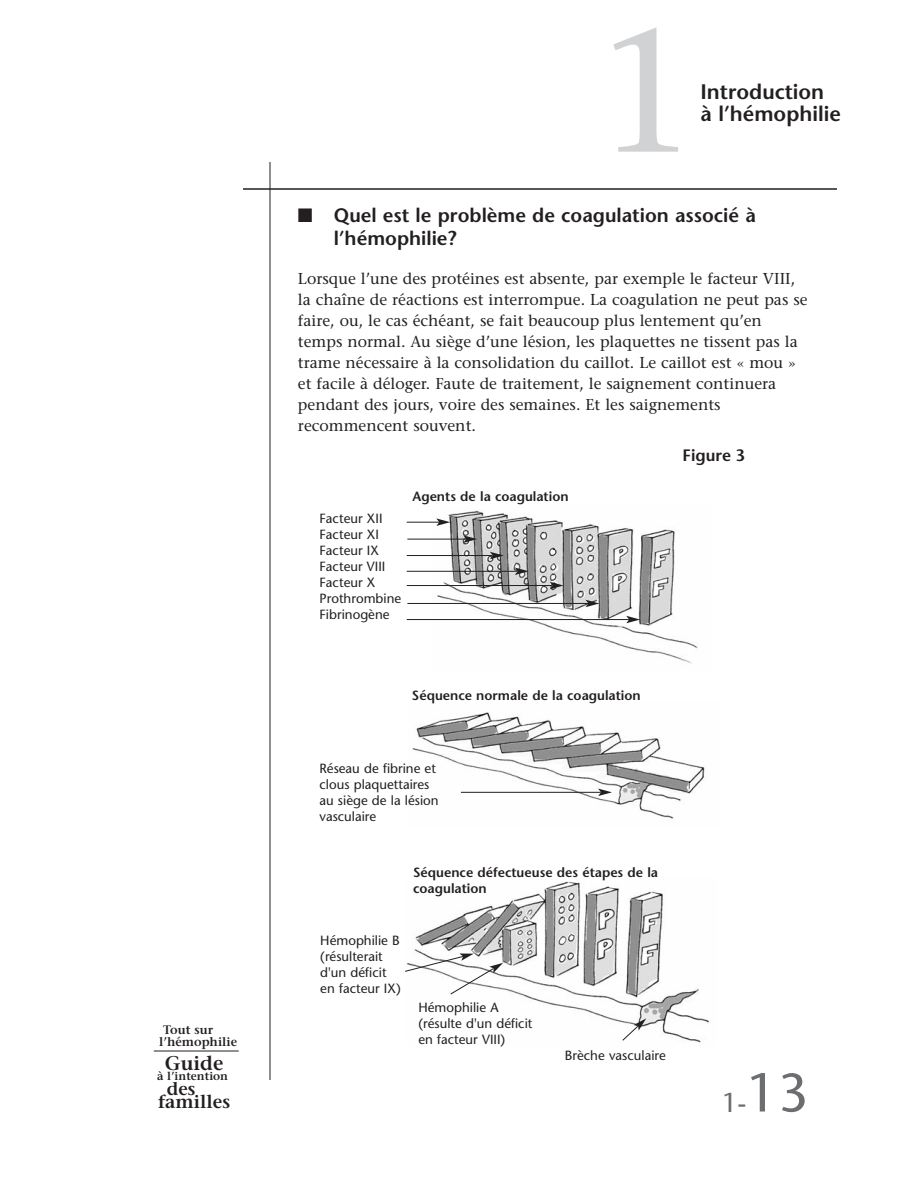
<style>
.page{position:relative;width:918px;height:1188px;background:#fff}
.page>*{position:absolute;margin:0;border:0;box-sizing:border-box;transform-origin:0 0}
.t1{font:174.6px "Stone Serif";color:#d1d2d4}
.t2{font:27px "Stone Sans";color:#6c6d70}
.t3{font:600 21px/22.5px "Stone Sans";color:#231f20}
.t4{font:600 19.8px "Stone Serif";color:#231f20}
.t5{font:600 19.5px/22.5px "Stone Sans";color:#231f20}
.t6{font:600 18.45px "Stone Serif";color:#231f20}
.t7{font:600 18px "Stone Serif";color:#231f20}
.t8{font:600 16.5px "Stone Sans";color:#231f20}
.t9{font:15.75px/21px "Stone Serif";color:#231f20}
.t10{font:13.35px/16px "Stone Sans";color:#231f20}
.t11{font:600 13.35px/16px "Stone Sans";color:#231f20}
.t12{font:600 12.3px/12px "Stone Serif";color:#231f20}
.t13{font:600 11.55px "Stone Serif";color:#231f20}
.s1{font-size:54px}
</style>
<div class="page">
<img style="left:414px;top:881px;width:296px;height:162px">
<hr style="left:270px;top:162px;width:1px;height:918px;background:#231f20">
<hr style="left:243px;top:188px;width:594px;height:2px;background:#231f20">
<hr style="left:154px;top:1051px;width:85px;height:1px;background:#231f20">
<img style="left:432px;top:510px;width:266px;height:153px">
<img style="left:412px;top:712px;width:293px;height:107px">
<hr style="left:407px;top:522px;width:32px;height:1px;background:#231f20">
<svg style="left:436px;top:518px;width:14px;height:8px"></svg>
<hr style="left:407px;top:539px;width:59px;height:1px;background:#231f20">
<svg style="left:463px;top:535px;width:14px;height:8px"></svg>
<hr style="left:407px;top:555px;width:86px;height:1px;background:#231f20">
<svg style="left:490px;top:552px;width:14px;height:7px"></svg>
<hr style="left:407px;top:571px;width:110px;height:1px;background:#231f20">
<svg style="left:515px;top:568px;width:14px;height:7px"></svg>
<hr style="left:407px;top:585px;width:145px;height:1px;background:#231f20">
<svg style="left:550px;top:582px;width:14px;height:7px"></svg>
<hr style="left:407px;top:603px;width:181px;height:1px;background:#231f20">
<svg style="left:586px;top:600px;width:13px;height:7px"></svg>
<hr style="left:407px;top:619px;width:222px;height:1px;background:#231f20">
<svg style="left:626px;top:616px;width:14px;height:7px"></svg>
<hr style="left:461px;top:792px;width:140px;height:1px;background:#231f20">
<svg style="left:598px;top:789px;width:14px;height:7px"></svg>
<svg style="left:622px;top:1018px;width:24px;height:23px"></svg>
<svg style="left:405px;top:954px;width:98px;height:41px"></svg>
<p class="t12" style="left:159px;top:1023px;width:79px;text-indent:4px">Tout sur l’hémophilie</p>
<p class="t4" style="left:165px;top:1051px;width:60px">Guide</p>
<p class="t13" style="left:157px;top:1069px;width:73px">à l’intention</p>
<p class="t7" style="left:167px;top:1077px;width:30px">des</p>
<p class="t6" style="left:158px;top:1091px;width:74px">familles</p>
<h1 class="t1" style="left:595px;top:-16px;width:102px">1</h1>
<h3 class="t3" style="left:701px;top:80px;width:142px">Introduction<br>à l’hémophilie</h3>
<p class="t5" style="left:334px;top:204px;width:423px;text-indent:-36px">■ Quel est le problème de coagulation associé à l’hémophilie?</p>
<p class="t9" style="left:298px;top:268px;width:511px">Lorsque l’une des protéines est absente, par exemple le facteur VIII, la chaîne de réactions est interrompue. La coagulation ne peut pas se faire, ou, le cas échéant, se fait beaucoup plus lentement qu’en temps normal. Au siège d’une lésion, les plaquettes ne tissent pas la trame nécessaire à la consolidation du caillot. Le caillot est « mou » et facile à déloger. Faute de traitement, le saignement continuera pendant des jours, voire des semaines. Et les saignements recommencent souvent.</p>
<p class="t10" style="left:320px;top:511px;width:83px">Facteur XII<br>Facteur XI<br>Facteur IX<br>Facteur VIII<br>Facteur X<br>Prothrombine<br>Fibrinogène</p>
<p class="t11" style="left:412px;top:488px;width:158px">Agents de la coagulation</p>
<p class="t8" style="left:683px;top:445px;width:64px">Figure 3</p>
<p class="t11" style="left:412px;top:688px;width:230px">Séquence normale de la coagulation</p>
<p class="t10" style="left:320px;top:760px;width:121px">Réseau de fibrine et clous plaquettaires au siège de la lésion vasculaire</p>
<p class="t11" style="left:413px;top:864px;width:246px">Séquence défectueuse des étapes de la coagulation</p>
<p class="t10" style="left:320px;top:932px;width:82px">Hémophilie B (résulterait d'un déficit en facteur IX)</p>
<p class="t10" style="left:418px;top:999px;width:115px">Hémophilie A (résulte d'un déficit en facteur VIII)</p>
<p class="t10" style="left:565px;top:1047px;width:103px">Brèche vasculaire</p>
<h2 class="t2" style="left:722px;top:1085px;width:88px">1-<span class="s1">13</span></h2>
</div>
